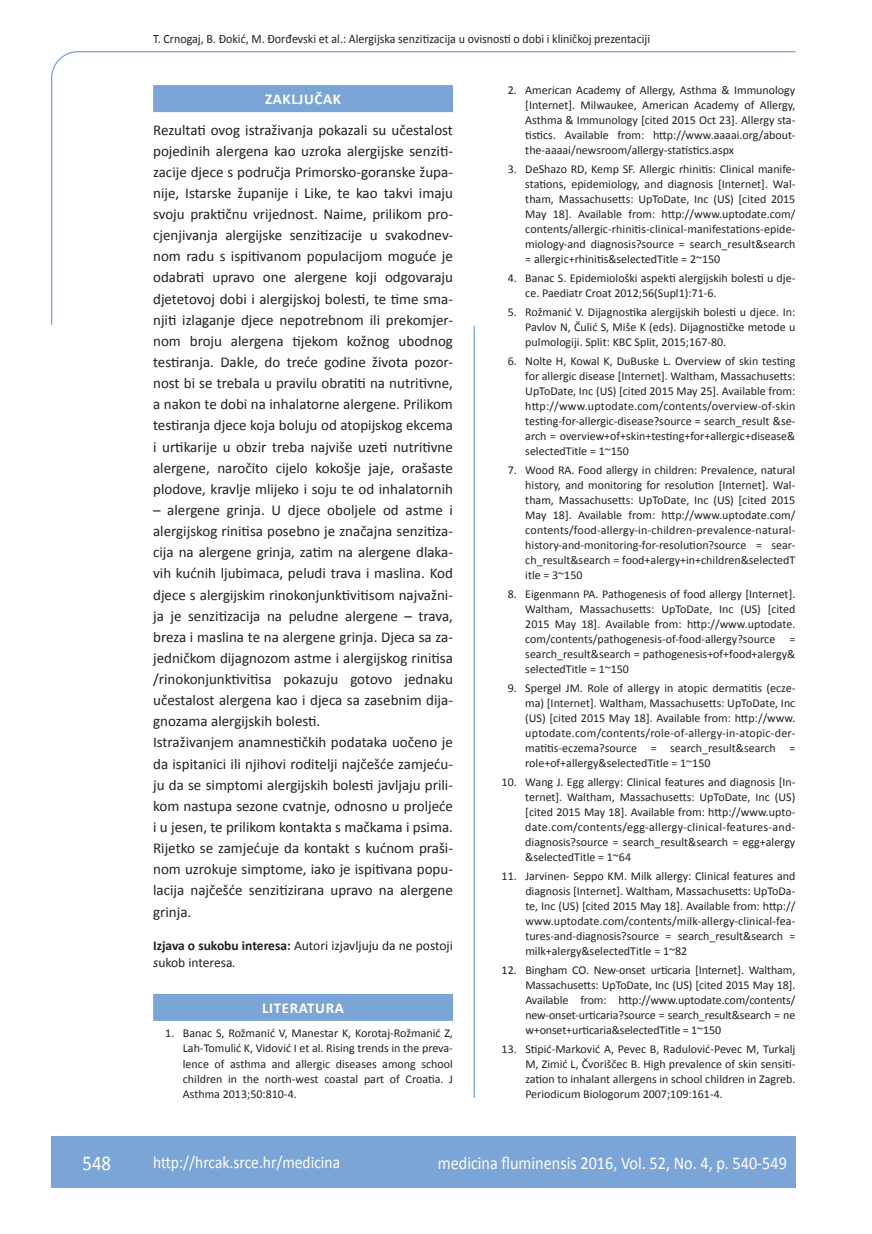
<style>
.page{position:relative;width:872px;height:1234px;background:#fff}
.page>*{position:absolute;margin:0;border:0;box-sizing:border-box;transform-origin:0 0}
.t1{font:21px "Calibri";color:#fff;scale:.9 1}
.t2{font:18px "Calibri";color:#fff;scale:.9 1}
.t3{font:17.25px "Calibri";color:#fff;scale:.9 1}
.t4{font:15px/21.1px "Calibri";color:#231f20;text-align:justify}
.t5{font:700 15px "Calibri";letter-spacing:.04em;color:#fff}
.t6{font:13.5px/16.6px "Calibri";color:#231f20}
.t7{font:12.75px "Calibri";color:#231f20;scale:.94 1}
.t8{font:12px/15px "Calibri";color:#231f20;text-align:justify}
.s1{font-weight:700}
.s2{font-style:italic}
</style>
<div class="page">
<svg style="left:51px;top:51px;width:745px;height:274px"></svg>
<hr style="left:473px;top:325px;width:2px;height:772px;background:#7ca5d7">
<div style="left:51px;top:1135px;width:744px;height:51px;background:#7ca5d7"></div>
<div style="left:153px;top:85px;width:300px;height:27px;background:#7ca5d7"></div>
<div style="left:153px;top:993px;width:300px;height:27px;background:#7ca5d7"></div>
<p class="t7" style="left:153px;top:30px;width:530px">T. Crnogaj, B. Đokić, M. Đorđevski et al.: Alergijska senzitizacija u ovisnosti o dobi i kliničkoj prezentaciji</p>
<p class="t5" style="left:265px;top:90px;width:77px">ZAKLJUČAK</p>
<p class="t4" style="left:153px;top:118px;width:301px">Rezultati ovog istraživanja pokazali su učestalost pojedinih alergena kao uzroka alergijske senziti&shy;zacije djece s područja Primorsko-goranske župa&shy;nije, Istarske županije i Like, te kao takvi imaju svoju praktičnu vrijednost. Naime, prilikom pro&shy;cjenjivanja alergijske senzitizacije u svakodnev&shy;nom radu s ispitivanom populacijom moguće je odabrati upravo one alergene koji odgovaraju djetetovoj dobi i alergijskoj bolesti, te time sma&shy;njiti izlaganje djece nepotrebnom ili prekomjer&shy;nom broju alergena tijekom kožnog ubodnog testiranja. Dakle, do treće godine života pozor&shy;nost bi se trebala u pravilu obratiti na nutritivne, a nakon te dobi na inhalatorne alergene. Prilikom testiranja djece koja boluju od atopijskog ekcema i urtikarije u obzir treba najviše uzeti nutritivne alergene, naročito cijelo kokošje jaje, orašaste plodove, kravlje mlijeko i soju te od inhalatornih</p>
<p class="t4" style="left:153px;top:498px;width:301px;text-align:left">– alergene grinja. U djece oboljele od astme i alergijskog rinitisa posebno je značajna senzitiza&shy;cija na alergene grinja, zatim na alergene dlaka&shy;vih kućnih ljubimaca, peludi trava i maslina. Kod djece s alergijskim rinokonjunktivitisom najvažni&shy;ja je senzitizacija na peludne alergene – trava, breza i maslina te na alergene grinja. Djeca sa za&shy;jedničkom dijagnozom astme i alergijskog rinitisa /rinokonjunktivitisa pokazuju gotovo jednaku učestalost alergena kao i djeca sa zasebnim dija&shy;gnozama alergijskih bolesti.<br>Istraživanjem anamnestičkih podataka uočeno je da ispitanici ili njihovi roditelji najčešće zamjeću&shy;ju da se simptomi alergijskih bolesti javljaju prili&shy;kom nastupa sezone cvatnje, odnosno u proljeće i u jesen, te prilikom kontakta s mačkama i psima.<br>Rijetko se zamjećuje da kontakt s kućnom praši&shy;nom uzrokuje simptome, iako je ispitivana popu&shy;lacija najčešće senzitizirana upravo na alergene grinja.</p>
<p class="t6" style="left:153px;top:936px;width:301px"><span class="s1">Izjava o sukobu interesa:</span> Autori izjavljuju da ne postoji <span class="s2">s</span>ukob interesa<span class="s2">.</span></p>
<p class="t5" style="left:262px;top:998px;width:83px">LITERATURA</p>
<p class="t8" style="left:183px;top:1024px;width:271px;text-indent:-18px">1. Banac S, Rožmanić V, Manestar K, Korotaj-Rožmanić Z, Lah-Tomulić K, Vidović I et al. Rising trends in the preva&shy;lence of asthma and allergic diseases among school children in the north-west coastal part of Croatia. J Asthma 2013;50:810-4.</p>
<p class="t8" style="left:525px;top:82px;width:272px;text-indent:-18px">2. American Academy of Allergy, Asthma &amp; Immunology [Internet]. Milwaukee, American Academy of Allergy, Asthma &amp; Immunology [cited 2015 Oct 23]. Allergy sta&shy;tistics. Available from: http://www.aaaai.org/about&shy;the-aaaai/newsroom/allergy-statistics.aspx</p>
<p class="t8" style="left:525px;top:161px;width:272px;text-indent:-18px">3. DeShazo RD, Kemp SF. Allergic rhinitis: Clinical manife&shy;stations, epidemiology, and diagnosis [Internet]. Wal&shy;tham, Massachusetts: UpToDate, Inc (US) [cited 2015<br>May 18]. Available from: http://www.uptodate.com/ contents/allergic-rhinitis-clinical-manifestations-epide&shy;miology-and diagnosis?source = search_result&amp;search = allergic+rhinitis&amp;selectedTitle = 2~150</p>
<p class="t8" style="left:525px;top:270px;width:271px;text-indent:-18px">4. Banac S. Epidemiološki aspekti alergijskih bolesti u dje&shy;ce. Paediatr Croat 2012;56(Supl1):71-6.</p>
<p class="t8" style="left:525px;top:304px;width:271px;text-indent:-18px">5. Rožmanić V. Dijagnostika alergijskih bolesti u djece. In:<br>Pavlov N, Čulić S, Miše K (eds). Dijagnostičke metode u pulmologiji. Split: KBC Split, 2015;167-80.</p>
<p class="t8" style="left:525px;top:353px;width:271px;text-indent:-18px">6. Nolte H, Kowal K, DuBuske L. Overview of skin testing for allergic disease [Internet]. Waltham, Massachusetts:<br>UpToDate, Inc (US) [cited 2015 May 25]. Available from: http://www.uptodate.com/contents/overview-of-skin testing-for-allergic-disease?source = search_result &amp;se&shy;arch = overview+of+skin+testing+for+allergic+disease&amp; selectedTitle = 1~150</p>
<p class="t8" style="left:525px;top:462px;width:271px;text-indent:-18px">7. Wood RA. Food allergy in children: Prevalence, natural history, and monitoring for resolution [Internet]. Wal&shy;tham, Massachusetts: UpToDate, Inc (US) [cited 2015<br>May 18]. Available from: http://www.uptodate.com/ contents/food-allergy-in-children-prevalence-natural&shy;history-and-monitoring-for-resolution?source = sear&shy;ch_result&amp;search = food+alergy+in+children&amp;selectedT itle = 3~150</p>
<p class="t8" style="left:525px;top:586px;width:272px;text-indent:-18px">8. Eigenmann PA. Pathogenesis of food allergy [Internet].<br>Waltham, Massachusetts: UpToDate, Inc (US) [cited 2015 May 18]. Available from: http://www.uptodate. com/contents/pathogenesis-of-food-allergy?source = search_result&amp;search = pathogenesis+of+food+alergy&amp; selectedTitle = 1~150</p>
<p class="t8" style="left:525px;top:679px;width:272px;text-indent:-18px">9. Spergel JM. Role of allergy in atopic dermatitis (ecze&shy;ma) [Internet]. Waltham, Massachusetts: UpToDate, Inc (US) [cited 2015 May 18]. Available from: http://www. uptodate.com/contents/role-of-allergy-in-atopic-der&shy;matitis-eczema?source = search_result&amp;search = role+of+allergy&amp;selectedTitle = 1~150</p>
<p class="t8" style="left:525px;top:773px;width:272px;text-indent:-24px">10. Wang J. Egg allergy: Clinical features and diagnosis [In&shy;ternet]. Waltham, Massachusetts: UpToDate, Inc (US) [cited 2015 May 18]. Available from: http://www.upto&shy;date.com/contents/egg-allergy-clinical-features-and&shy;diagnosis?source = search_result&amp;search = egg+alergy &amp;selectedTitle = 1~64</p>
<p class="t8" style="left:525px;top:867px;width:272px;text-indent:-24px">11. Jarvinen- Seppo KM. Milk allergy: Clinical features and diagnosis [Internet]. Waltham, Massachusetts: UpToDa&shy;te, Inc (US) [cited 2015 May 18]. Available from: http:// www.uptodate.com/contents/milk-allergy-clinical-fea&shy;tures-and-diagnosis?source = search_result&amp;search = milk+alergy&amp;selectedTitle = 1~82</p>
<p class="t8" style="left:525px;top:961px;width:271px;text-indent:-24px">12. Bingham CO. New-onset urticaria [Internet]. Waltham, Massachusetts: UpToDate, Inc (US) [cited 2015 May 18].<br>Available from: http://www.uptodate.com/contents/ new-onset-urticaria?source = search_result&amp;search = ne w+onset+urticaria&amp;selectedTitle = 1~150</p>
<p class="t8" style="left:525px;top:1040px;width:271px;text-indent:-24px">13. Stipić-Marković A, Pevec B, Radulović-Pevec M, Turkalj M, Zimić L, Čvoriščec B. High prevalence of skin sensiti&shy;zation to inhalant allergens in school children in Zagreb.<br>Periodicum Biologorum 2007;109:161-4.</p>
<h1 class="t1" style="left:82px;top:1149px;width:33px">548</h1>
<h3 class="t3" style="left:153px;top:1150px;width:209px">http://hrcak.srce.hr/medicina</h3>
<h2 class="t2" style="left:438px;top:1151px;width:389px">medicina fluminensis 2016, Vol. 52, No. 4, p. 540-549</h2>
</div>
